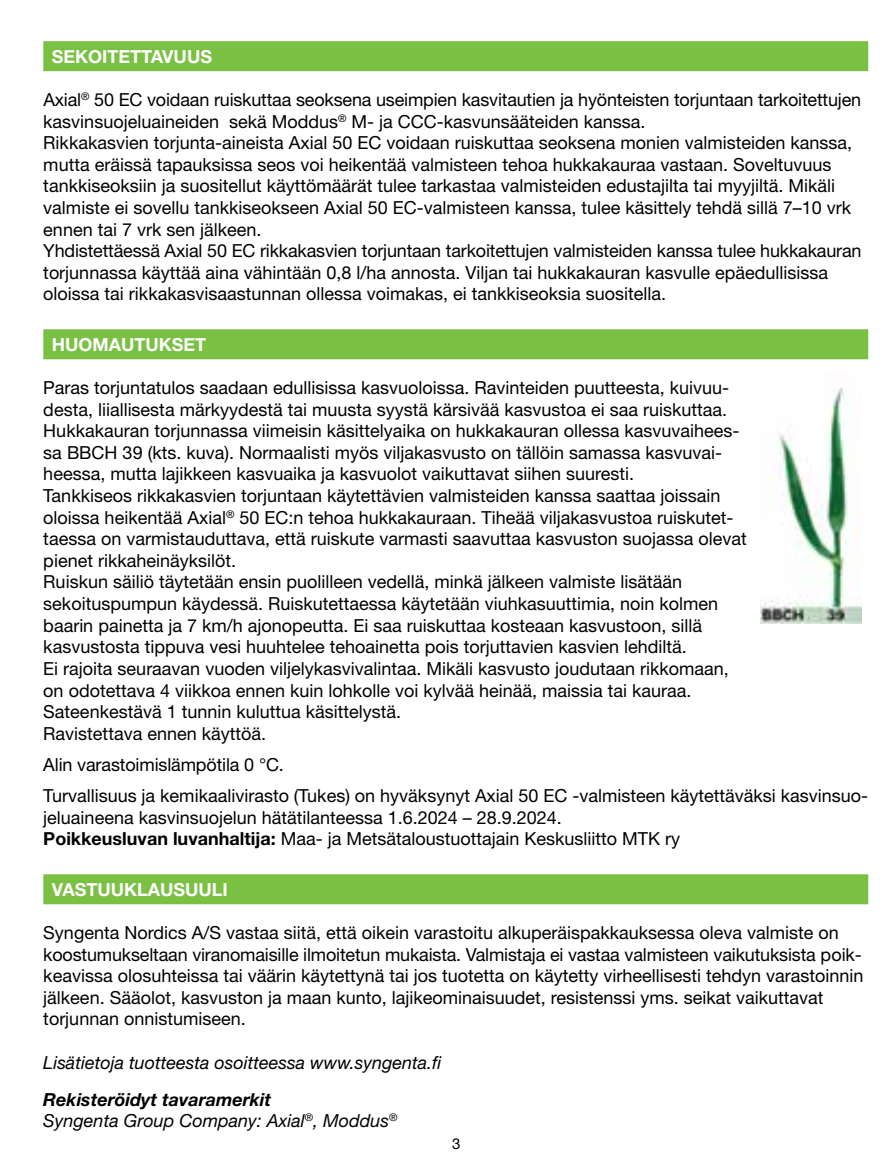
<style>
.page{position:relative;width:893px;height:1174px;background:#fff}
.page>*{position:absolute;margin:0;border:0;box-sizing:border-box;transform-origin:0 0}
.t1{font:18px/21.6px "Helvetica Neue LT Std";color:#000}
.t2{font:italic 18px/21.6px "Helvetica Neue LT Std";color:#000}
.t3{font:700 18px "Helvetica Neue LT Std";color:#fff}
.t4{font:15px "Helvetica Neue LT Std";color:#000}
.s1{font-weight:700}
</style>
<div class="page">
<div style="left:43px;top:41px;width:825px;height:30px;background:#7ac143"></div>
<div style="left:43px;top:329px;width:825px;height:30px;background:#7ac143"></div>
<div style="left:43px;top:874px;width:825px;height:30px;background:#7ac143"></div>
<img style="left:761px;top:388px;width:100px;height:236px">
<p class="t3" style="left:52px;top:45px;width:162px">SEKOITETTAVUUS</p>
<p class="t1" style="left:43px;top:88px;width:820px">Axial<sup>®</sup> 50 EC voidaan ruiskuttaa seoksena useimpien kasvitautien ja hyönteisten torjuntaan tarkoitettujen kasvinsuojeluaineiden sekä Moddus<sup>®</sup> M- ja CCC-kasvunsääteiden kanssa.<br>Rikkakasvien torjunta-aineista Axial 50 EC voidaan ruiskuttaa seoksena monien valmisteiden kanssa, mutta eräissä tapauksissa seos voi heikentää valmisteen tehoa hukkakauraa vastaan. Soveltuvuus tankkiseoksiin ja suositellut käyttömäärät tulee tarkastaa valmisteiden edustajilta tai myyjiltä. Mikäli valmiste ei sovellu tankkiseokseen Axial 50 EC-valmisteen kanssa, tulee käsittely tehdä sillä 7–10 vrk ennen tai 7 vrk sen jälkeen.<br>Yhdistettäessä Axial 50 EC rikkakasvien torjuntaan tarkoitettujen valmisteiden kanssa tulee hukkakauran torjunnassa käyttää aina vähintään 0,8 l/ha annosta. Viljan tai hukkakauran kasvulle epäedullisissa oloissa tai rikkakasvisaastunnan ollessa voimakas, ei tankkiseoksia suositella.</p>
<p class="t3" style="left:52px;top:333px;width:156px">HUOMAUTUKSET</p>
<p class="t1" style="left:43px;top:376px;width:705px">Paras torjuntatulos saadaan edullisissa kasvuoloissa. Ravinteiden puutteesta, kuivuu&shy;desta, liiallisesta märkyydestä tai muusta syystä kärsivää kasvustoa ei saa ruiskuttaa.<br>Hukkakauran torjunnassa viimeisin käsittelyaika on hukkakauran ollessa kasvuvaihees&shy;sa BBCH 39 (kts. kuva). Normaalisti myös viljakasvusto on tällöin samassa kasvuvai&shy;heessa, mutta lajikkeen kasvuaika ja kasvuolot vaikuttavat siihen suuresti.<br>Tankkiseos rikkakasvien torjuntaan käytettävien valmisteiden kanssa saattaa joissain oloissa heikentää Axial<sup>®</sup> 50 EC:n tehoa hukkakauraan. Tiheää viljakasvustoa ruiskutet&shy;taessa on varmistauduttava, että ruiskute varmasti saavuttaa kasvuston suojassa olevat pienet rikkaheinäyksilöt.<br>Ruiskun säiliö täytetään ensin puolilleen vedellä, minkä jälkeen valmiste lisätään sekoituspumpun käydessä. Ruiskutettaessa käytetään viuhkasuuttimia, noin kolmen baarin painetta ja 7 km/h ajonopeutta. Ei saa ruiskuttaa kosteaan kasvustoon, sillä kasvustosta tippuva vesi huuhtelee tehoainetta pois torjuttavien kasvien lehdiltä.<br>Ei rajoita seuraavan vuoden viljelykasvivalintaa. Mikäli kasvusto joudutaan rikkomaan, on odotettava 4 viikkoa ennen kuin lohkolle voi kylvää heinää, maissia tai kauraa.<br>Sateenkestävä 1 tunnin kuluttua käsittelystä.<br>Ravistettava ennen käyttöä.</p>
<p class="t1" style="left:43px;top:748px;width:826px;line-height:31.2px">Alin varastoimislämpötila 0 °C.<br>Turvallisuus ja kemikaalivirasto (Tukes) on hyväksynyt Axial 50 EC -valmisteen käytettäväksi kasvinsuo-</p>
<p class="t1" style="left:43px;top:806px;width:638px">jeluaineena kasvinsuojelun hätätilanteessa 1.6.2024 – 28.9.2024.<br><span class="s1">Poikkeusluvan luvanhaltija:</span> Maa- ja Metsätaloustuottajain Keskusliitto MTK ry</p>
<p class="t3" style="left:52px;top:878px;width:177px">VASTUUKLAUSUULI</p>
<p class="t1" style="left:43px;top:921px;width:822px">Syngenta Nordics A/S vastaa siitä, että oikein varastoitu alkuperäispakkauksessa oleva valmiste on koostumukseltaan viranomaisille ilmoitetun mukaista. Valmistaja ei vastaa valmisteen vaikutuksista poik&shy;keavissa olosuhteissa tai väärin käytettynä tai jos tuotetta on käytetty virheellisesti tehdyn varastoinnin jälkeen. Sääolot, kasvuston ja maan kunto, lajikeominaisuudet, resistenssi yms. seikat vaikuttavat torjunnan onnistumiseen.</p>
<p class="t2" style="left:43px;top:1051px;width:400px">Lisätietoja tuotteesta osoitteessa www.syngenta.fi</p>
<p class="t2" style="left:43px;top:1088px;width:356px"><span class="s1">Rekisteröidyt tavaramerkit<br></span>Syngenta Group Company: Axial<sup>®</sup>, Moddus<sup>®</sup></p>
<p class="t4" style="left:452px;top:1135px;width:10px">3</p>
</div>
